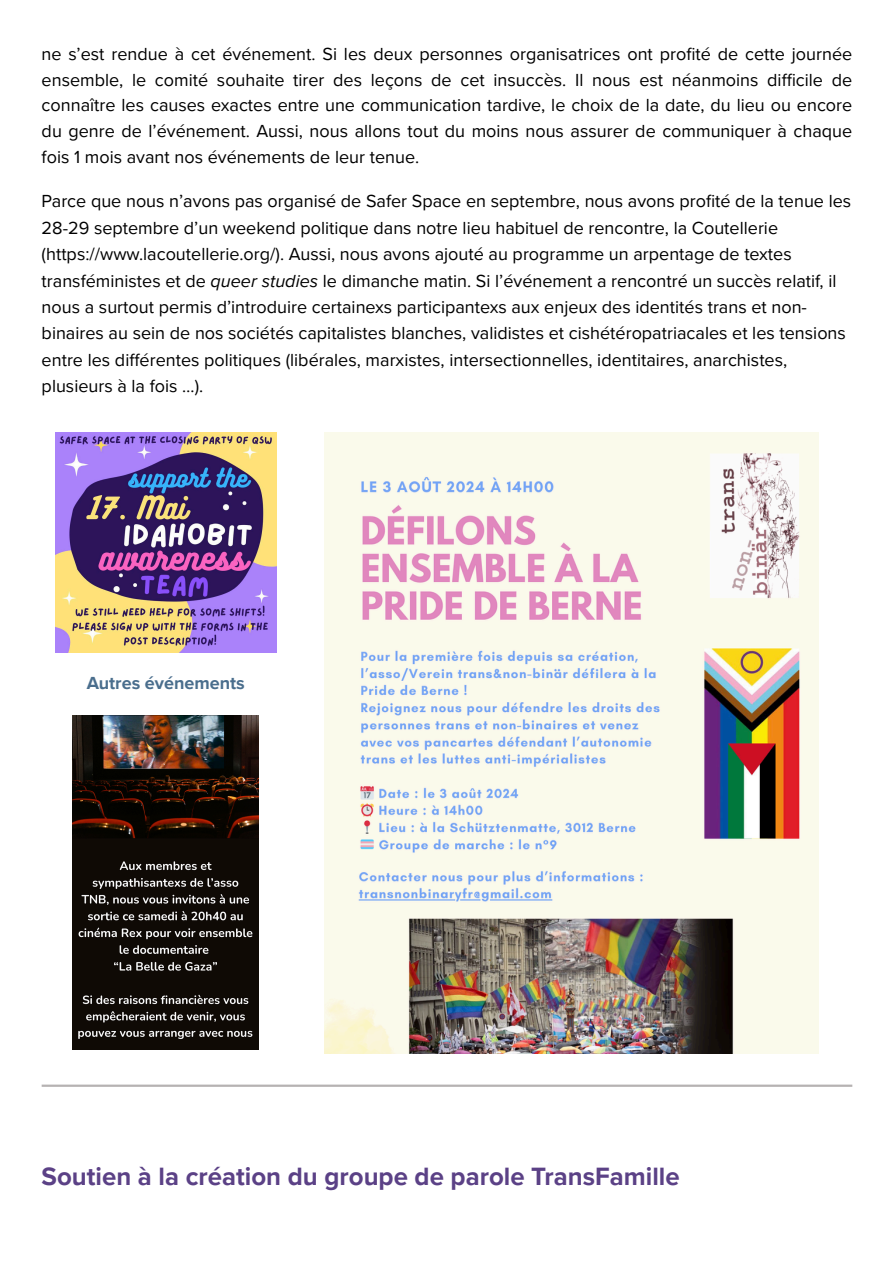
<style>
.page{position:relative;width:894px;height:1263px;background:#fff}
.page>*{position:absolute;margin:0;border:0;box-sizing:border-box;transform-origin:0 0}
.t1{font:700 25.8px "Proxima Nova";color:#5b4186}
.t2{font:18px/26.4px "Proxima Nova";color:#000;text-align:justify}
.t3{font:700 18px "Proxima Nova";color:#4a6e8d}
.s1{font-style:italic}
</style>
<div class="page">
<img style="left:55px;top:432px;width:222px;height:220px">
<img style="left:72px;top:716px;width:187px;height:334px">
<img style="left:325px;top:432px;width:492px;height:621px">
<hr style="left:42px;top:1084px;width:810px;height:3px;background:#b6b2b2">
<p class="t2" style="left:42px;top:41px;width:812px;line-height:25.8px">ne s’est rendue à cet événement. Si les deux personnes organisatrices ont profité de cette journée ensemble, le comité souhaite tirer des leçons de cet insuccès. Il nous est néanmoins difficile de connaître les causes exactes entre une communication tardive, le choix de la date, du lieu ou encore du genre de l’événement. Aussi, nous allons tout du moins nous assurer de communiquer à chaque fois 1 mois avant nos événements de leur tenue.</p>
<p class="t2" style="left:42px;top:188px;width:810px;text-align:left">Parce que nous n’avons pas organisé de Safer Space en septembre, nous avons profité de la tenue les 28-29 septembre d’un weekend politique dans notre lieu habituel de rencontre, la Coutellerie (https://www.lacoutellerie.org/). Aussi, nous avons ajouté au programme un arpentage de textes transféministes et de <span class="s1">queer studies</span> le dimanche matin. Si l’événement a rencontré un succès relatif, il nous a surtout permis d’introduire certainexs participantexs aux enjeux des identités trans et non&shy;binaires au sein de nos sociétés capitalistes blanches, validistes et cishétéropatriacales et les tensions entre les différentes politiques (libérales, marxistes, intersectionnelles, identitaires, anarchistes, plusieurs à la fois …).</p>
<p class="t3" style="left:87px;top:672px;width:160px">Autres événements</p>
<p class="t1" style="left:42px;top:1161px;width:639px">Soutien à la création du groupe de parole TransFamille</p>
</div>
